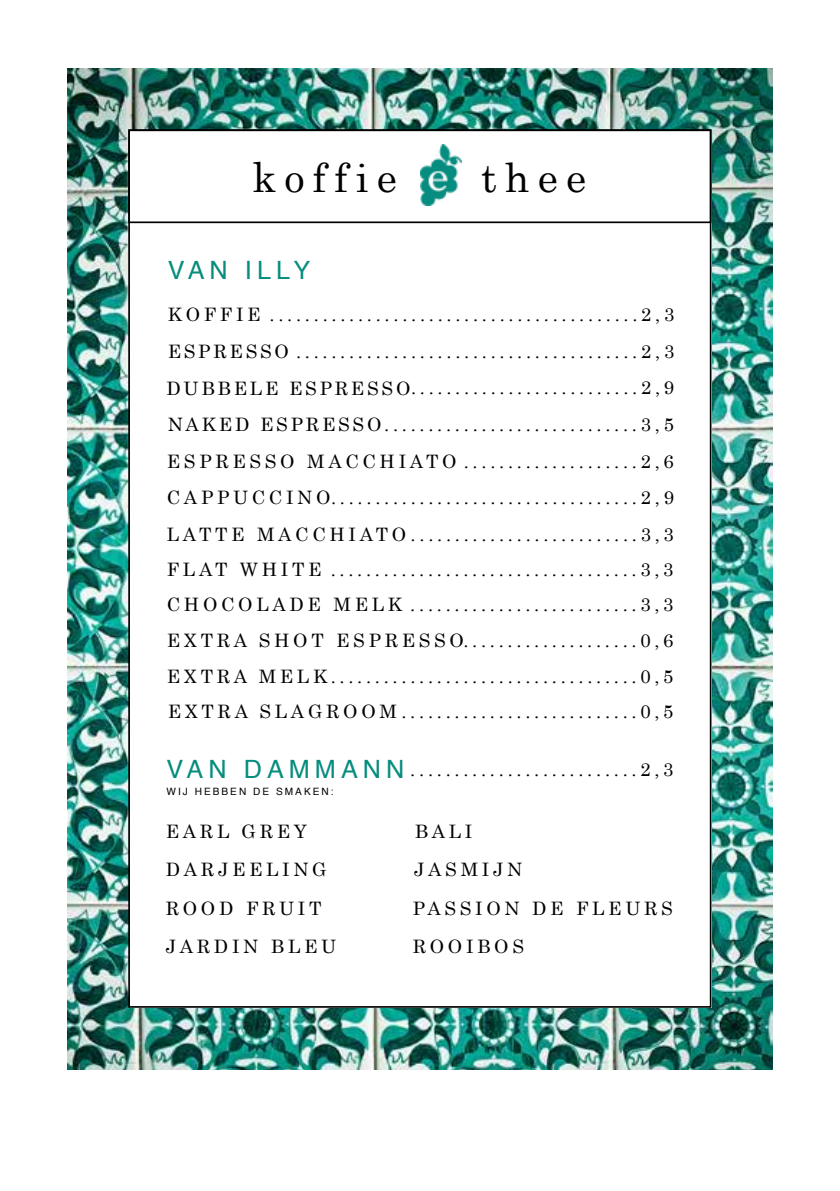
<style>
.page{position:relative;width:840px;height:1191px;background:#fff}
.page>*{position:absolute;margin:0;border:0;box-sizing:border-box;transform-origin:0 0}
.t1{font:40.4px "Century";letter-spacing:.2em;color:#000}
.t2{font:25.2px "Helvetica";letter-spacing:.2em;color:#068d7e}
.t3{font:18.4px/35.2px "Century";letter-spacing:.2em;color:#000;text-align:justify}
.t4{font:18.4px "Century";letter-spacing:.15em;color:#000}
.t5{font:10px "Helvetica";letter-spacing:.2em;color:#000}
</style>
<div class="page">
<img style="left:67px;top:68px;width:705px;height:1001px">
<div style="left:130px;top:131px;width:581px;height:876px;background:#fff"></div>
<div style="left:128px;top:129px;width:583px;height:94px;border:2px solid #000"></div>
<img style="left:420px;top:144px;width:41px;height:61px">
<h1 class="t1" style="left:252px;top:143px;width:146px">koffie</h1>
<h1 class="t1" style="left:481px;top:143px;width:106px">thee</h1>
<h2 class="t2" style="left:168px;top:251px;width:144px">VAN ILLY</h2>
<p class="t3" style="left:168px;top:295px;width:508px">KOFFIE ..........................................2,3</p>
<p class="t4" style="left:168px;top:336px;width:507px">ESPRESSO .......................................2,3</p>
<p class="t4" style="left:166px;top:372px;width:509px">DUBBELE ESPRESSO..........................2,9</p>
<p class="t4" style="left:168px;top:409px;width:507px">NAKED ESPRESSO.............................3,5</p>
<p class="t3" style="left:167px;top:442px;width:508px">ESPRESSO MACCHIATO ....................2,6</p>
<p class="t3" style="left:167px;top:478px;width:508px">CAPPUCCINO...................................2,9</p>
<p class="t3" style="left:167px;top:515px;width:508px">LATTE MACCHIATO..........................3,3</p>
<p class="t3" style="left:167px;top:550px;width:156px">FLAT WHITE</p>
<p class="t3" style="left:330px;top:550px;width:344px">...................................3,3</p>
<p class="t3" style="left:167px;top:585px;width:508px">CHOCOLADE MELK ..........................3,3</p>
<p class="t3" style="left:167px;top:621px;width:508px">EXTRA SHOT ESPRESSO....................0,6<br>EXTRA MELK...................................0,5<br>EXTRA SLAGROOM...........................0,5</p>
<h2 class="t2" style="left:166px;top:749px;width:239px">VAN DAMMANN</h2>
<p class="t5" style="left:166px;top:783px;width:169px">WIJ HEBBEN DE SMAKEN:</p>
<p class="t3" style="left:410px;top:750px;width:264px">..........................2,3</p>
<p class="t3" style="left:166px;top:812px;width:142px">EARL GREY</p>
<p class="t3" style="left:414px;top:812px;width:59px">BALI</p>
<p class="t3" style="left:166px;top:850px;width:162px">DARJEELING</p>
<p class="t3" style="left:414px;top:850px;width:109px">JASMIJN</p>
<p class="t3" style="left:166px;top:888px;width:157px">ROOD FRUIT</p>
<p class="t3" style="left:412px;top:888px;width:261px">PASSION DE FLEURS</p>
<p class="t3" style="left:166px;top:927px;width:172px">JARDIN BLEU</p>
<p class="t3" style="left:412px;top:927px;width:113px">ROOIBOS</p>
</div>
